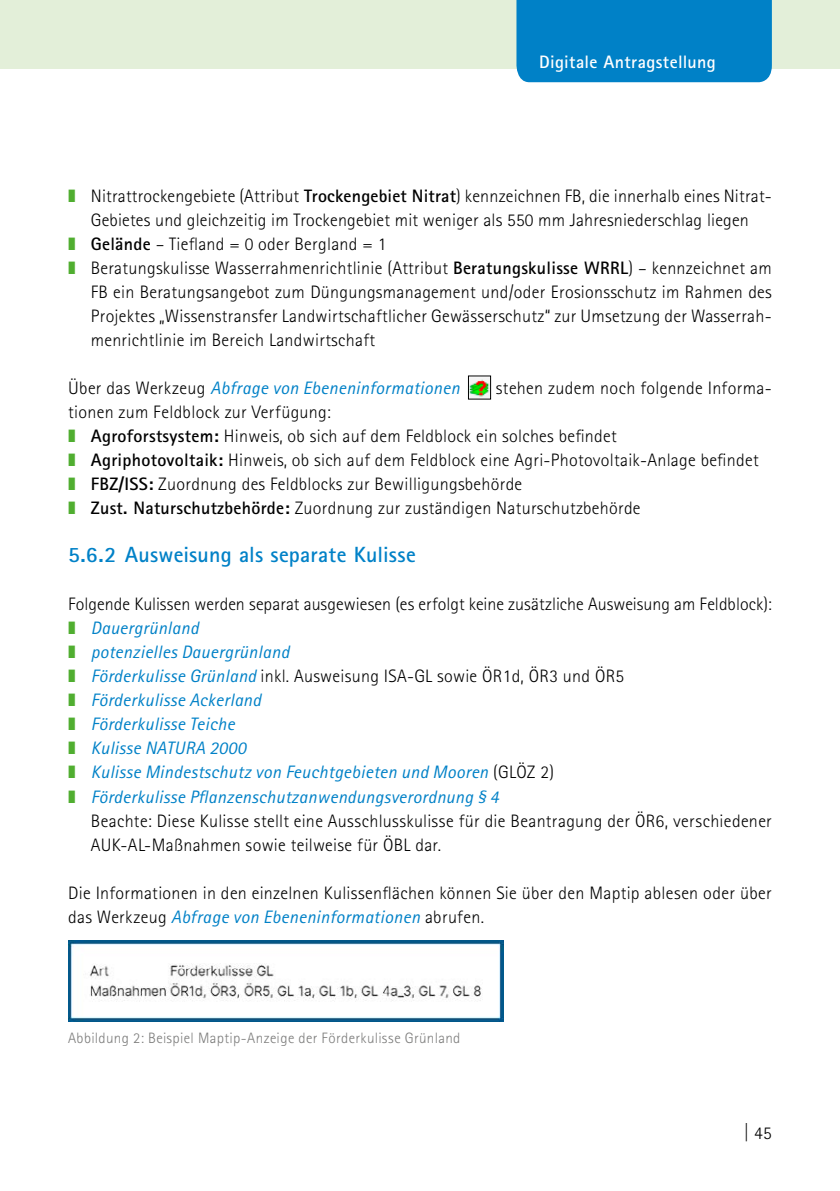
<style>
.page{position:relative;width:840px;height:1191px;background:#fff}
.page>*{position:absolute;margin:0;border:0;box-sizing:border-box;transform-origin:0 0}
.H4_Zwischenhead_1_1_1{font:700 22px "Rotis Sans Serif Pro";letter-spacing:.005em;color:#0081c7}
.t1{font:300 18px/24px "Rotis Sans Serif Pro";letter-spacing:.015em;color:#000}
.t2{font:italic 18px "Rotis Sans Serif Pro";letter-spacing:.015em;color:#0081c7}
.t3{font:700 18px "Rotis Sans Serif Pro";letter-spacing:.015em;color:#fff}
.Abbildungsüberschrift{font:300 15px "Rotis Sans Serif Pro";letter-spacing:.025em;color:#7b7b7a}
.s1{color:#50ae30}
.s2{font-weight:700}
.s3{font-weight:300;font-style:normal;color:#000}
.s4{font-weight:400;font-style:italic;color:#0081c7}
</style>
<div class="page">
<div style="left:0;top:0;width:839px;height:68px;background:#e3efd9"></div>
<div style="left:516px;top:0;width:255px;height:82px;background:#0081c7"></div>
<img style="left:470px;top:378px;width:18px;height:19px">
<img style="left:68px;top:940px;width:435px;height:81px">
<p class="t3" style="left:539px;top:51px;width:178px">Digitale Antragstellung</p>
<p class="t1" style="left:68px;top:184px;width:705px;text-align:center"><span class="s1">❚</span> Nitrattrockengebiete (Attribut <span class="s2">Trockengebiet Nitrat</span>) kennzeichnen FB, die innerhalb eines Nitrat-<br>Gebietes und gleichzeitig im Trockengebiet mit weniger als 550 mm Jahresniederschlag liegen</p>
<p class="t1" style="left:68px;top:232px;width:319px"><span class="s1">❚</span> <span class="s2">Gelände</span> – Tiefland = 0 oder Bergland = 1</p>
<p class="t1" style="left:91px;top:256px;width:682px;text-align:justify;text-indent:-23px"><span class="s1">❚</span> Beratungskulisse Wasserrahmenrichtlinie (Attribut <span class="s2">Beratungskulisse WRRL</span>) – kennzeichnet am FB ein Beratungsangebot zum Düngungsmanagement und/oder Erosionsschutz im Rahmen des Projektes „Wissenstransfer Landwirtschaftlicher Gewässerschutz“ zur Umsetzung der Wasserrah&shy;menrichtlinie im Bereich Landwirtschaft</p>
<p class="t2" style="left:68px;top:378px;width:393px"><span class="s3">Über das Werkzeug</span> Abfrage von Ebeneninformationen</p>
<p class="t1" style="left:495px;top:376px;width:277px">stehen zudem noch folgende Informa-</p>
<p class="t1" style="left:68px;top:400px;width:264px">tionen zum Feldblock zur Verfügung:</p>
<p class="t1" style="left:68px;top:424px;width:550px"><span class="s1">❚</span> <span class="s2">Agroforstsystem:</span> Hinweis, ob sich auf dem Feldblock ein solches befindet</p>
<p class="t1" style="left:68px;top:448px;width:691px"><span class="s1">❚</span> <span class="s2">Agriphotovoltaik:</span> Hinweis, ob sich auf dem Feldblock eine Agri-Photovoltaik-Anlage befindet</p>
<p class="t1" style="left:68px;top:472px;width:455px"><span class="s1">❚</span> <span class="s2">FBZ/ISS:</span> Zuordnung des Feldblocks zur Bewilligungsbehörde</p>
<p class="t1" style="left:68px;top:496px;width:573px"><span class="s1">❚</span> <span class="s2">Zust. Naturschutzbehörde:</span> Zuordnung zur zuständigen Naturschutzbehörde</p>
<h4 class="H4_Zwischenhead_1_1_1" style="left:68px;top:541px;width:349px">5.6.2 Ausweisung als separate Kulisse</h4>
<p class="t1" style="left:68px;top:592px;width:705px">Folgende Kulissen werden separat ausgewiesen (es erfolgt keine zusätzliche Ausweisung am Feldblock):</p>
<p class="t2" style="left:68px;top:618px;width:132px"><span class="s1">❚</span> Dauergrünland</p>
<p class="t2" style="left:68px;top:642px;width:223px"><span class="s1">❚</span> potenzielles Dauergrünland</p>
<p class="t1" style="left:68px;top:664px;width:557px"><span class="s1">❚</span> <span class="s4">Förderkulisse Grünland</span> inkl. Ausweisung ISA-GL sowie ÖR1d, ÖR3 und ÖR5</p>
<p class="t2" style="left:68px;top:690px;width:194px"><span class="s1">❚</span> Förderkulisse Ackerland</p>
<p class="t2" style="left:68px;top:714px;width:168px"><span class="s1">❚</span> Förderkulisse Teiche</p>
<p class="t2" style="left:68px;top:738px;width:179px"><span class="s1">❚</span> Kulisse NATURA 2000</p>
<p class="t2" style="left:68px;top:762px;width:487px"><span class="s1">❚</span> Kulisse Mindestschutz von Feuchtgebieten und Mooren <span class="s3">(GLÖZ 2)</span></p>
<p class="t2" style="left:68px;top:786px;width:432px"><span class="s1">❚</span> Förderkulisse Pflanzenschutzanwendungsverordnung § 4</p>
<p class="t1" style="left:91px;top:808px;width:682px">Beachte: Diese Kulisse stellt eine Ausschlusskulisse für die Beantragung der ÖR6, verschiedener<br>AUK-AL-Maßnahmen sowie teilweise für ÖBL dar.</p>
<p class="t1" style="left:68px;top:880px;width:704px">Die Informationen in den einzelnen Kulissenflächen können Sie über den Maptip ablesen oder über das Werkzeug <span class="s4">Abfrage von Ebeneninformationen</span> abrufen.</p>
<p class="Abbildungsüberschrift" style="left:68px;top:1029px;width:393px">Abbildung 2: Beispiel Maptip-Anzeige der Förderkulisse Grünland</p>
<p class="t1" style="left:743px;top:1120px;width:30px">| 45</p>
</div>
